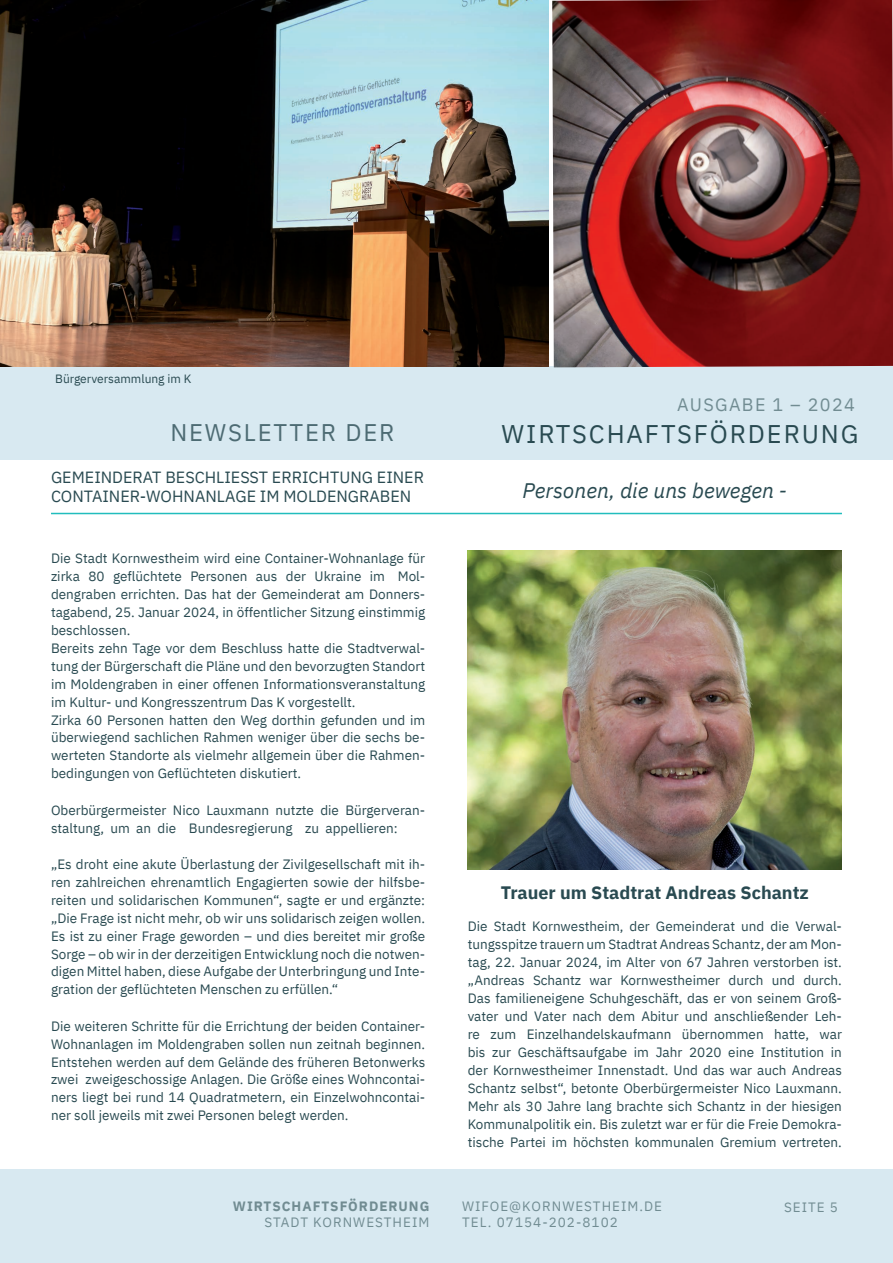
<style>
.page{position:relative;width:893px;height:1263px;background:#fff}
.page>*{position:absolute;margin:0;border:0;box-sizing:border-box;transform-origin:0 0}
.t1{font:25.5px "IBM Plex Sans";letter-spacing:.075em;color:#294a51}
.t2{font:24px "IBM Plex Sans";letter-spacing:.075em;color:#4d6b73}
.t3{font:italic 21px "IBM Plex Sans";color:#294a51}
.t4{font:700 18px "IBM Plex Sans";color:#294a51}
.t5{font:18px "IBM Plex Sans";letter-spacing:.075em;color:#718c92}
.t6{font:16.2px/19.5px "IBM Plex Sans";color:#294a51}
.t7{font:13.5px/18px "IBM Plex Sans";color:#294a51;text-align:justify}
.t8{font:13.5px/16.2px "IBM Plex Sans";letter-spacing:.075em;color:#718c92}
.t9{font:700 13.5px "IBM Plex Sans";letter-spacing:.075em;color:#718c92}
.t10{font:12px "IBM Plex Sans";color:#294a51}
</style>
<div class="page">
<hr style="left:51px;top:513px;width:791px;height:1px;background:#21bdbd">
<div style="left:0;top:367px;width:893px;height:93px;background:#d8e9f1"></div>
<div style="left:0;top:1169px;width:893px;height:93px;background:#d8e9f1"></div>
<img style="left:468px;top:551px;width:374px;height:319px">
<img style="left:552px;top:0;width:341px;height:367px">
<img style="left:0;top:0;width:549px;height:367px">
<img style="left:0;top:1px;width:1px;height:366px">
<p class="t10" style="left:55px;top:369px;width:138px">Bürgerversammlung im K</p>
<h2 class="t2" style="left:170px;top:415px;width:226px">NEWSLETTER DER</h2>
<p class="t6" style="left:51px;top:466px;width:375px">GEMEINDERAT BESCHLIESST ERRICHTUNG EINER<br>CONTAINER-WOHNANLAGE IM MOLDENGRABEN</p>
<p class="t7" style="left:51px;top:548px;width:376px;text-align:left">Die Stadt Kornwestheim wird eine Container-Wohnanlage für zirka 80 geflüchtete Personen aus der Ukraine im Mol&shy;dengraben errichten. Das hat der Gemeinderat am Donners&shy;tagabend, 25. Januar 2024, in öffentlicher Sitzung einstimmig beschlossen.<br>Bereits zehn Tage vor dem Beschluss hatte die Stadtverwal&shy;tung der Bürgerschaft die Pläne und den bevorzugten Standort im Moldengraben in einer offenen Informationsveranstaltung im Kultur- und Kongresszentrum Das K vorgestellt.<br>Zirka 60 Personen hatten den Weg dorthin gefunden und im überwiegend sachlichen Rahmen weniger über die sechs be&shy;werteten Standorte als vielmehr allgemein über die Rahmen&shy;bedingungen von Geflüchteten diskutiert.</p>
<p class="t7" style="left:51px;top:799px;width:376px">Oberbürgermeister Nico Lauxmann nutzte die Bürgerveran&shy;staltung, um an die Bundesregierung zu appellieren:</p>
<p class="t7" style="left:51px;top:853px;width:376px">„Es droht eine akute Überlastung der Zivilgesellschaft mit ih&shy;ren zahlreichen ehrenamtlich Engagierten sowie der hilfsbe&shy;reiten und solidarischen Kommunen“, sagte er und ergänzte: „Die Frage ist nicht mehr, ob wir uns solidarisch zeigen wollen.<br>Es ist zu einer Frage geworden – und dies bereitet mir große Sorge – ob wir in der derzeitigen Entwicklung noch die notwen&shy;digen Mittel haben, diese Aufgabe der Unterbringung und Inte&shy;gration der geflüchteten Menschen zu erfüllen.“</p>
<p class="t7" style="left:51px;top:1015px;width:376px">Die weiteren Schritte für die Errichtung der beiden Container-Wohnanlagen im Moldengraben sollen nun zeitnah beginnen.<br>Entstehen werden auf dem Gelände des früheren Betonwerks zwei zweigeschossige Anlagen. Die Größe eines Wohncontai&shy;ners liegt bei rund 14 Quadratmetern, ein Einzelwohncontai&shy;ner soll jeweils mit zwei Personen belegt werden.</p>
<p class="t9" style="left:233px;top:1195px;width:198px">WIRTSCHAFTSFÖRDERUNG</p>
<p class="t8" style="left:264px;top:1213px;width:167px">STADT KORNWESTHEIM</p>
<h3 class="t5" style="left:677px;top:391px;width:179px">AUSGABE 1 – 2024</h3>
<h1 class="t1" style="left:502px;top:414px;width:358px">WIRTSCHAFTSFÖRDERUNG</h1>
<h3 class="t3" style="left:523px;top:474px;width:266px">Personen, die uns bewegen -</h3>
<h3 class="t4" style="left:501px;top:878px;width:310px">Trauer um Stadtrat Andreas Schantz</h3>
<p class="t7" style="left:468px;top:916px;width:376px">Die Stadt Kornwestheim, der Gemeinderat und die Verwal&shy;tungsspitze trauern um Stadtrat Andreas Schantz, der am Mon&shy;tag, 22. Januar 2024, im Alter von 67 Jahren verstorben ist. „Andreas Schantz war Kornwestheimer durch und durch.<br>Das familieneigene Schuhgeschäft, das er von seinem Groß&shy;vater und Vater nach dem Abitur und anschließender Leh&shy;re zum Einzelhandelskaufmann übernommen hatte, war bis zur Geschäftsaufgabe im Jahr 2020 eine Institution in der Kornwestheimer Innenstadt. Und das war auch Andreas Schantz selbst“, betonte Oberbürgermeister Nico Lauxmann.<br>Mehr als 30 Jahre lang brachte sich Schantz in der hiesigen Kommunalpolitik ein. Bis zuletzt war er für die Freie Demokra&shy;tische Partei im höchsten kommunalen Gremium vertreten.</p>
<p class="t8" style="left:462px;top:1197px;width:201px">WIFOE@KORNWESTHEIM.DE<br>TEL. 07154-202-8102</p>
<p class="t8" style="left:784px;top:1198px;width:55px">SEITE 5</p>
</div>
